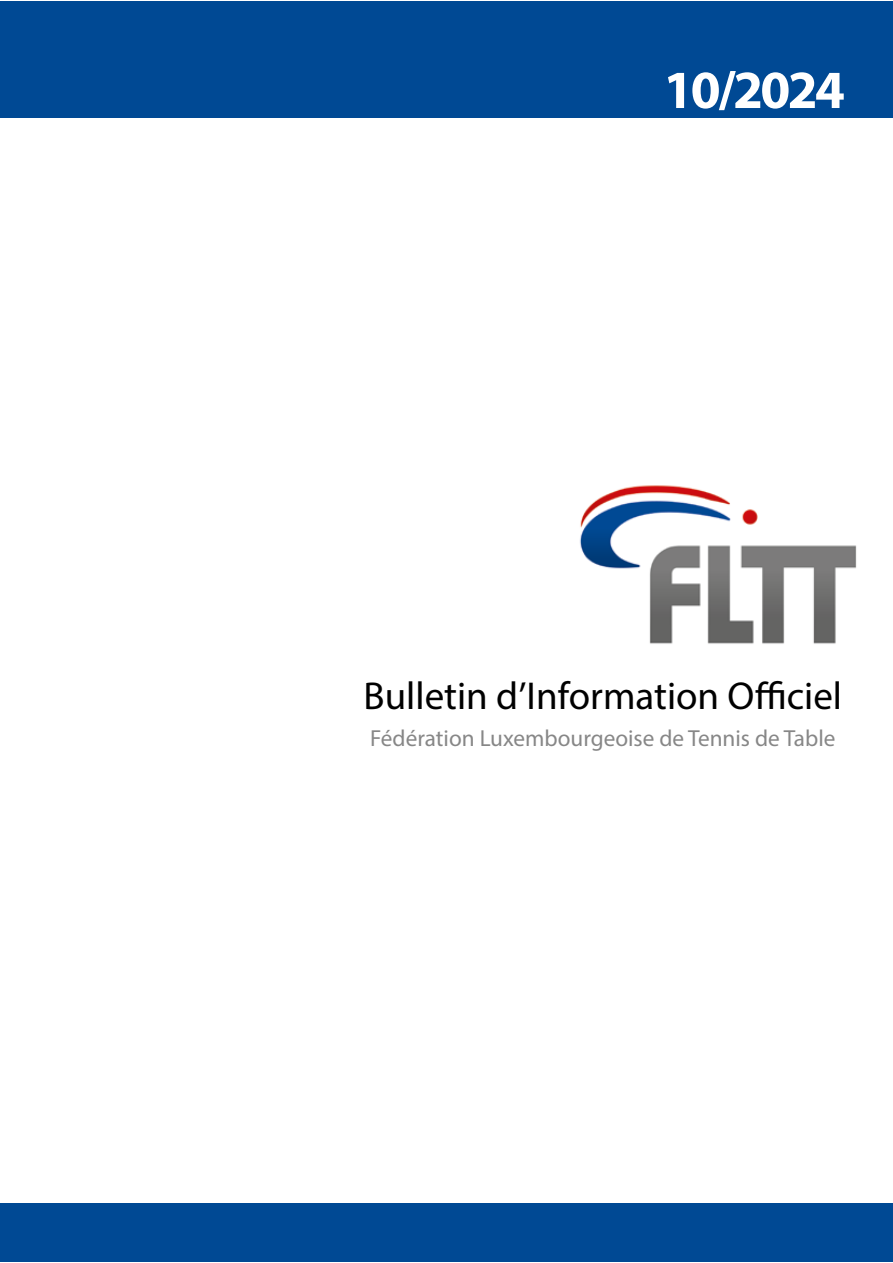
<style>
.page{position:relative;width:893px;height:1263px;background:#fff}
.page>*{position:absolute;margin:0;border:0;box-sizing:border-box;transform-origin:0 0}
.t1{font:700 54px "Myriad Pro";letter-spacing:-.05em;color:#fff}
.t2{font:39px "Myriad Pro";color:#000}
.t3{font:23.25px "Myriad Pro";color:#878787}
</style>
<div class="page">
<div style="left:0;top:1px;width:893px;height:117px;background:#004994"></div>
<div style="left:0;top:1203px;width:893px;height:59px;background:#004994"></div>
<img style="left:580px;top:485px;width:277px;height:159px">
<h1 class="t1" style="left:663px;top:55px;width:183px">10/2024</h1>
<h2 class="t2" style="left:364px;top:672px;width:480px">Bulletin d’Information Officiel</h2>
<p class="t3" style="left:370px;top:724px;width:467px">Fédération Luxembourgeoise de Tennis de Table</p>
</div>
